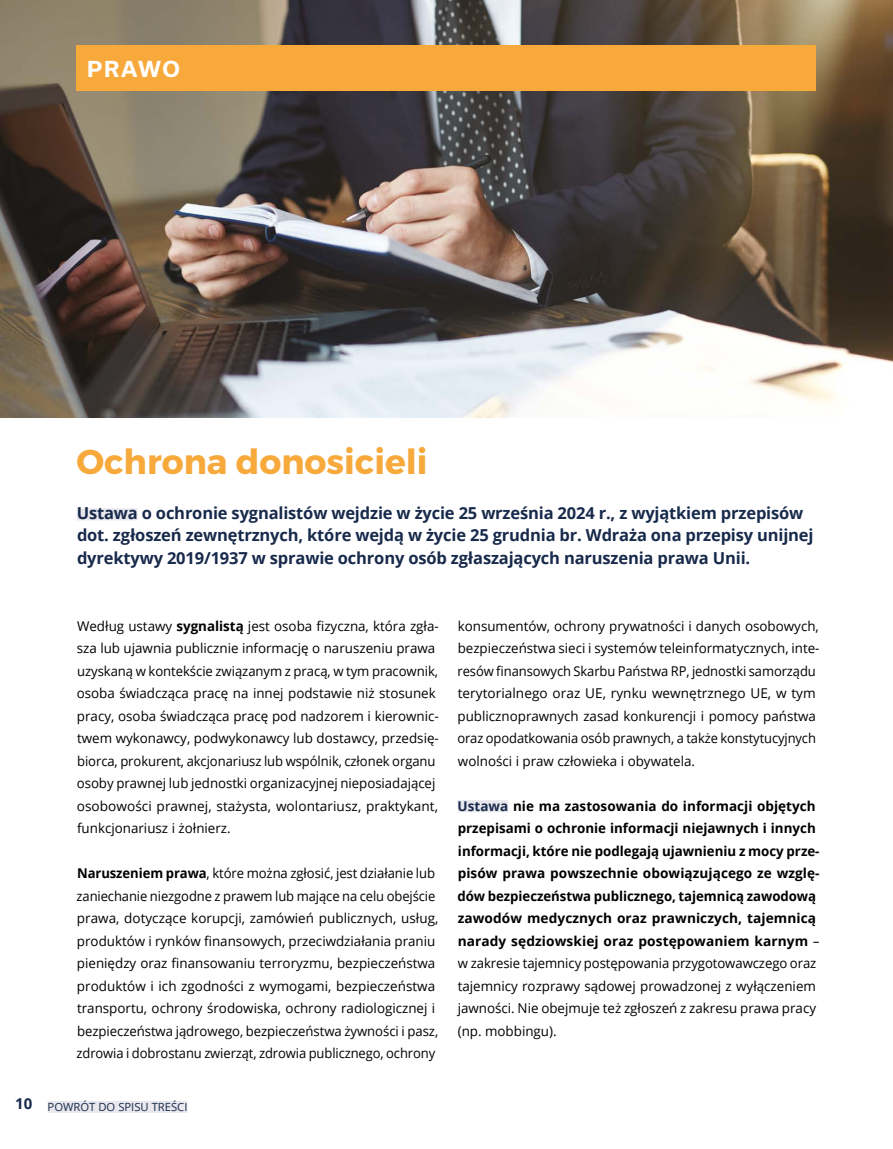
<style>
.page{position:relative;width:893px;height:1149px;background:#fff}
.page>*{position:absolute;margin:0;border:0;box-sizing:border-box;transform-origin:0 0}
.t1{font:34.5px "Trueno Bd";color:#f7a93b}
.t2{font:700 21px "Usual";letter-spacing:.08em;color:#fff}
.t3{font:700 16.5px/22.5px "Open Sans";letter-spacing:-.01em;color:#182a4b}
.t4{font:13.5px/22.5px "Open Sans";color:#000}
.t5{font:700 13.5px/22.5px "Open Sans";color:#000}
.t6{font:11.25px "Open Sans";color:#182a4b}
.s1{font-weight:700}
.s2{color:#182a4b}
.s3{font-weight:400}
</style>
<div class="page">
<div style="left:48px;top:1100px;width:140px;height:12px;background:#e8e7ed"></div>
<img style="left:0;top:0;width:893px;height:417px">
<div style="left:77px;top:508px;width:61px;height:12px;background:#e8e7ed"></div>
<div style="left:458px;top:800px;width:50px;height:12px;background:#e8e7ed"></div>
<div style="left:76px;top:46px;width:740px;height:45px;background:#f7a93b"></div>
<h2 class="t2" style="left:87px;top:57px;width:94px">PRAWO</h2>
<h1 class="t1" style="left:76px;top:440px;width:353px">Ochrona donosicieli</h1>
<p class="t3" style="left:77px;top:501px;width:738px">Ustawa o ochronie sygnalistów wejdzie w życie 25 września 2024 r., z wyjątkiem przepisów dot. zgłoszeń zewnętrznych, które wejdą w życie 25 grudnia br. Wdraża ona przepisy unijnej dyrektywy 2019/1937 w sprawie ochrony osób zgłaszających naruszenia prawa Unii.</p>
<p class="t4" style="left:77px;top:614px;width:364px">Według ustawy <span class="s1">sygnalistą</span> jest osoba fizyczna, która zgła&shy;sza lub ujawnia publicznie informację o naruszeniu prawa uzyskaną w kontekście związanym z pracą, w tym pracownik, osoba świadcząca pracę na innej podstawie niż stosunek pracy, osoba świadcząca pracę pod nadzorem i kierownic&shy;twem wykonawcy, podwykonawcy lub dostawcy, przedsię&shy;biorca, prokurent, akcjonariusz lub wspólnik, członek organu osoby prawnej lub jednostki organizacyjnej nieposiadającej osobowości prawnej, stażysta, wolontariusz, praktykant, funkcjonariusz i żołnierz.</p>
<p class="t4" style="left:77px;top:861px;width:363px"><span class="s1">Naruszeniem prawa</span>, które można zgłosić, jest działanie lub zaniechanie niezgodne z prawem lub mające na celu obejście prawa, dotyczące korupcji, zamówień publicznych, usług, produktów i rynków finansowych, przeciwdziałania praniu pieniędzy oraz finansowaniu terroryzmu, bezpieczeństwa produktów i ich zgodności z wymogami, bezpieczeństwa transportu, ochrony środowiska, ochrony radiologicznej i bezpieczeństwa jądrowego, bezpieczeństwa żywności i pasz, zdrowia i dobrostanu zwierząt, zdrowia publicznego, ochrony</p>
<p class="t6" style="left:15px;top:1099px;width:174px"><sup>10</sup> POWRÓT DO SPISU TREŚCI</p>
<p class="t4" style="left:457px;top:614px;width:364px">konsumentów, ochrony prywatności i danych osobowych, bezpieczeństwa sieci i systemów teleinformatycznych, inte&shy;resów finansowych Skarbu Państwa RP, jednostki samorządu terytorialnego oraz UE, rynku wewnętrznego UE, w tym publicznoprawnych zasad konkurencji i pomocy państwa oraz opodatkowania osób prawnych, a także konstytucyjnych wolności i praw człowieka i obywatela.</p>
<p class="t5" style="left:457px;top:794px;width:364px"><span class="s2">Ustawa</span> nie ma zastosowania do informacji objętych przepisami o ochronie informacji niejawnych i innych informacji, które nie podlegają ujawnieniu z mocy prze&shy;pisów prawa powszechnie obowiązującego ze wzglę&shy;dów bezpieczeństwa publicznego, tajemnicą zawodową zawodów medycznych oraz prawniczych, tajemnicą narady sędziowskiej oraz postępowaniem karnym <span class="s3">– w zakresie tajemnicy postępowania przygotowawczego oraz tajemnicy rozprawy sądowej prowadzonej z wyłączeniem jawności. Nie obejmuje też zgłoszeń z zakresu prawa pracy (np. mobbingu).</span></p>
</div>
